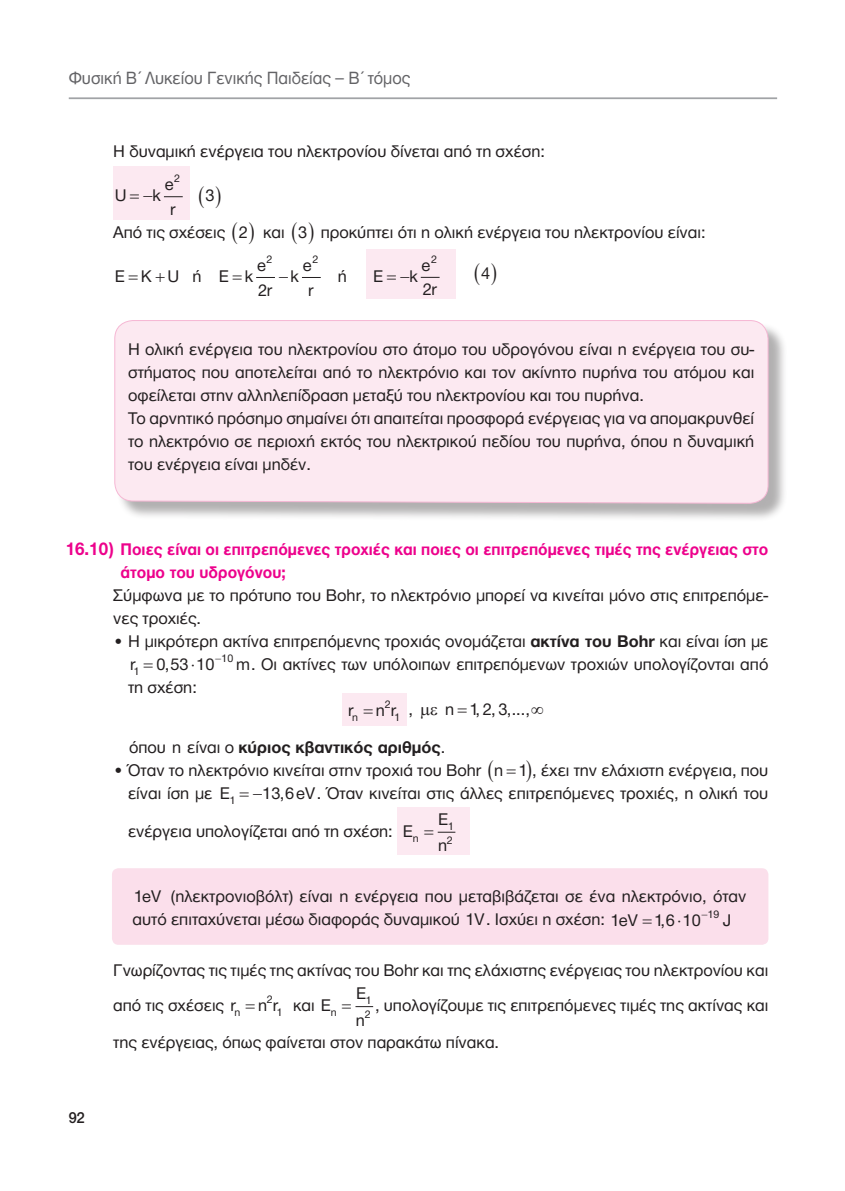
<style>
.page{position:relative;width:845px;height:1191px;background:#fff}
.page>*{position:absolute;margin:0;border:0;box-sizing:border-box;transform-origin:0 0}
.t1{font:18.38px "CF Helvetica";color:#636366;scale:.95 1}
.t2{font:17.5px/22.9px "CF Helvetica";color:#231f20}
.t3{font:700 17.5px/22.9px "CF Helvetica";color:#ed028c;scale:.95 1}
.t4{font:700 17.5px "CF Helvetica";color:#231f20}
.t5{font:500 16.62px "CF Helvetica";color:#231f20;scale:.95 1}
.t6{font:11.38px/13.7px "CF Helvetica";color:#231f20}
.s1{font-size:19.07px}
.s2{font-weight:700}
.s3{font-weight:400}
</style>
<div class="page">
<div style="left:113px;top:166px;width:77px;height:54px;background:#fce9f1"></div>
<svg style="left:164px;top:196px;width:19px;height:1px"></svg>
<svg style="left:256px;top:277px;width:19px;height:1px"></svg>
<svg style="left:302px;top:277px;width:19px;height:1px"></svg>
<div style="left:366px;top:250px;width:89px;height:49px;background:#fce9f1"></div>
<svg style="left:421px;top:277px;width:18px;height:1px"></svg>
<div style="left:342px;top:693px;width:65px;height:32px;background:#fce9f1"></div>
<div style="left:397px;top:807px;width:72px;height:48px;background:#fce9f1"></div>
<div style="left:117px;top:322px;width:670px;height:200px;background:#231f20;opacity:.35"></div>
<div style="left:114px;top:320px;width:654px;height:184px;background:#fce9f1"></div>
<div style="left:112px;top:868px;width:656px;height:76px;background:#fbdfeb;border-radius:6px"></div>
<hr style="left:69px;top:97px;width:708px;height:2px;background:#a1a3a6">
<svg style="left:437px;top:831px;width:18px;height:2px"></svg>
<svg style="left:355px;top:1006px;width:18px;height:2px"></svg>
<p class="t1" style="left:69px;top:68px;width:361px">Φυσική B΄ Λυκείου Γενικής Παιδείας – Β΄ τόμος</p>
<p class="t2" style="left:113px;top:140px;width:433px">Η δυναμική ενέργεια του ηλεκτρονίου δίνεται από τη σχέση:</p>
<p class="t2" style="left:115px;top:184px;width:13px">U</p>
<p class="t2" style="left:143px;top:184px;width:19px">−k</p>
<p class="t2" style="left:165px;top:172px;width:12px;line-height:24.7px">e r</p>
<p class="t6" style="left:174px;top:172px;width:7px">2</p>
<p class="t2" style="left:113px;top:177px;width:593px;line-height:37.1px;text-indent:92px">3<br>Από τις σχέσεις 2 και 3 προκύπτει ότι η ολική ενέργεια του ηλεκτρονίου είναι:</p>
<p class="t2" style="left:115px;top:264px;width:66px">EKU</p>
<p class="t2" style="left:219px;top:264px;width:36px">E k</p>
<p class="t2" style="left:257px;top:253px;width:17px;line-height:24.7px">e<br>2r</p>
<p class="t2" style="left:279px;top:264px;width:22px">−k</p>
<p class="t2" style="left:303px;top:253px;width:12px;line-height:24.7px">e r</p>
<p class="t6" style="left:431px;top:252px;width:7px">2</p>
<p class="t6" style="left:266px;top:252px;width:7px">2</p>
<p class="t6" style="left:312px;top:252px;width:7px">2</p>
<p class="t2" style="left:373px;top:264px;width:12px">E</p>
<p class="t2" style="left:400px;top:264px;width:19px">−k</p>
<p class="t2" style="left:421px;top:252px;width:17px;line-height:24.7px">e<br>2r</p>
<p class="t2" style="left:481px;top:261px;width:11px">4</p>
<p class="t2" style="left:192px;top:265px;width:11px">ή</p>
<p class="t2" style="left:337px;top:265px;width:11px">ή</p>
<p class="t2" style="left:128px;top:338px;width:627px">Η ολική ενέργεια του ηλεκτρονίου στο άτομο του υδρογόνου είναι η ενέργεια του συ&shy;στήματος που αποτελείται από το ηλεκτρόνιο και τον ακίνητο πυρήνα του ατόμου και οφείλεται στην αλληλεπίδραση μεταξύ του ηλεκτρονίου και του πυρήνα.<br>Το αρνητικό πρόσημο σημαίνει ότι απαιτείται προσφορά ενέργειας για να απομακρυνθεί το ηλεκτρόνιο σε περιοχή εκτός του ηλεκτρικού πεδίου του πυρήνα, όπου η δυναμική του ενέργεια είναι μηδέν.</p>
<p class="t3" style="left:121px;top:538px;width:683px;text-indent:-55px"><span class="s1">16.10)</span> Ποιες είναι οι επιτρεπόμενες τροχιές και ποιες οι επιτρεπόμενες τιμές της ενέργειας στο άτομο του υδρογόνου;</p>
<p class="t2" style="left:113px;top:583px;width:656px">Σύμφωνα με το πρότυπο του Bohr, το ηλεκτρόνιο μπορεί να κινείται μόνο στις επιτρεπόμε&shy;νες τροχιές.</p>
<p class="t2" style="left:130px;top:629px;width:639px;text-indent:-17px">• Η μικρότερη ακτίνα επιτρεπόμενης τροχιάς ονομάζεται <span class="s2">ακτίνα του Bohr</span> και είναι ίση με r</p>
<p class="t6" style="left:221px;top:652px;width:13px">10</p>
<p class="t2" style="left:236px;top:652px;width:533px">m. Οι ακτίνες των υπόλοιπων επιτρεπόμενων τροχιών υπολογίζονται από</p>
<p class="t2" style="left:156px;top:653px;width:67px">0 53 10−</p>
<p class="t2" style="left:128px;top:653px;width:70px;text-align:center">,<br>τη σχέση:</p>
<p class="t6" style="left:134px;top:664px;width:7px">1</p>
<p class="t6" style="left:385px;top:697px;width:7px">2</p>
<p class="t2" style="left:445px;top:697px;width:11px">n</p>
<p class="t2" style="left:469px;top:697px;width:75px">1 2, ,3 ...,∞</p>
<p class="t2" style="left:348px;top:698px;width:7px">r</p>
<p class="t2" style="left:376px;top:698px;width:22px">n r</p>
<p class="t6" style="left:352px;top:710px;width:7px">n</p>
<p class="t6" style="left:394px;top:710px;width:20px">1 <sup>,</sup></p>
<p class="t2" style="left:475px;top:697px;width:6px">,</p>
<p class="t4" style="left:129px;top:737px;width:318px"><span class="s3">όπου n είναι ο</span> κύριος κβαντικός αριθμός<span class="s3">.</span></p>
<p class="t2" style="left:113px;top:758px;width:656px;text-align:right">• Όταν το ηλεκτρόνιο κινείται στην τροχιά του Bohr n 1 , έχει την ελάχιστη ενέργεια, που είναι ίση με E<sub>1</sub> −13,6 V. Όταν κινείται στις άλλες επιτρεπόμενες τροχιές, η ολική του</p>
<p class="t2" style="left:128px;top:774px;width:286px;line-height:38px;text-indent:168px">e<br>ενέργεια υπολογίζεται από τη σχέση: E</p>
<p class="t2" style="left:438px;top:806px;width:12px;line-height:26.4px">E n</p>
<p class="t6" style="left:447px;top:819px;width:9px">1<br>2</p>
<p class="t6" style="left:413px;top:831px;width:7px">n</p>
<p class="t2" style="left:132px;top:885px;width:615px">1eV (ηλεκτρονιοβόλτ) είναι η ενέργεια που μεταβιβάζεται σε ένα ηλεκτρόνιο, όταν αυτό επιταχύνεται μέσω διαφοράς δυναμικού 1V. Ισχύει η σχέση: 1eV</p>
<p class="t2" style="left:654px;top:908px;width:78px">16 10 <sup>19</sup> J</p>
<p class="t2" style="left:660px;top:908px;width:6px">,</p>
<p class="t5" style="left:69px;top:1109px;width:19px">92</p>
<p class="t2" style="left:113px;top:952px;width:656px;line-height:35px">Γνωρίζοντας τις τιμές της ακτίνας του Bohr και της ελάχιστης ενέργειας του ηλεκτρονίου και από τις σχέσεις r</p>
<p class="t6" style="left:267px;top:992px;width:7px">2</p>
<p class="t2" style="left:356px;top:980px;width:12px;line-height:26.4px">E n</p>
<p class="t6" style="left:366px;top:993px;width:7px">1</p>
<p class="t2" style="left:113px;top:986px;width:656px;line-height:36.6px;text-indent:251px"><sub>2</sub> , υπολογίζουμε τις επιτρεπόμενες τιμές της ακτίνας και της ενέργειας, όπως φαίνεται στον παρακάτω πίνακα.</p>
<p class="t2" style="left:258px;top:993px;width:74px">n r<sub>1</sub> και E</p>
<p class="t6" style="left:234px;top:1005px;width:7px">n</p>
<p class="t6" style="left:331px;top:1005px;width:7px">n</p>
</div>
